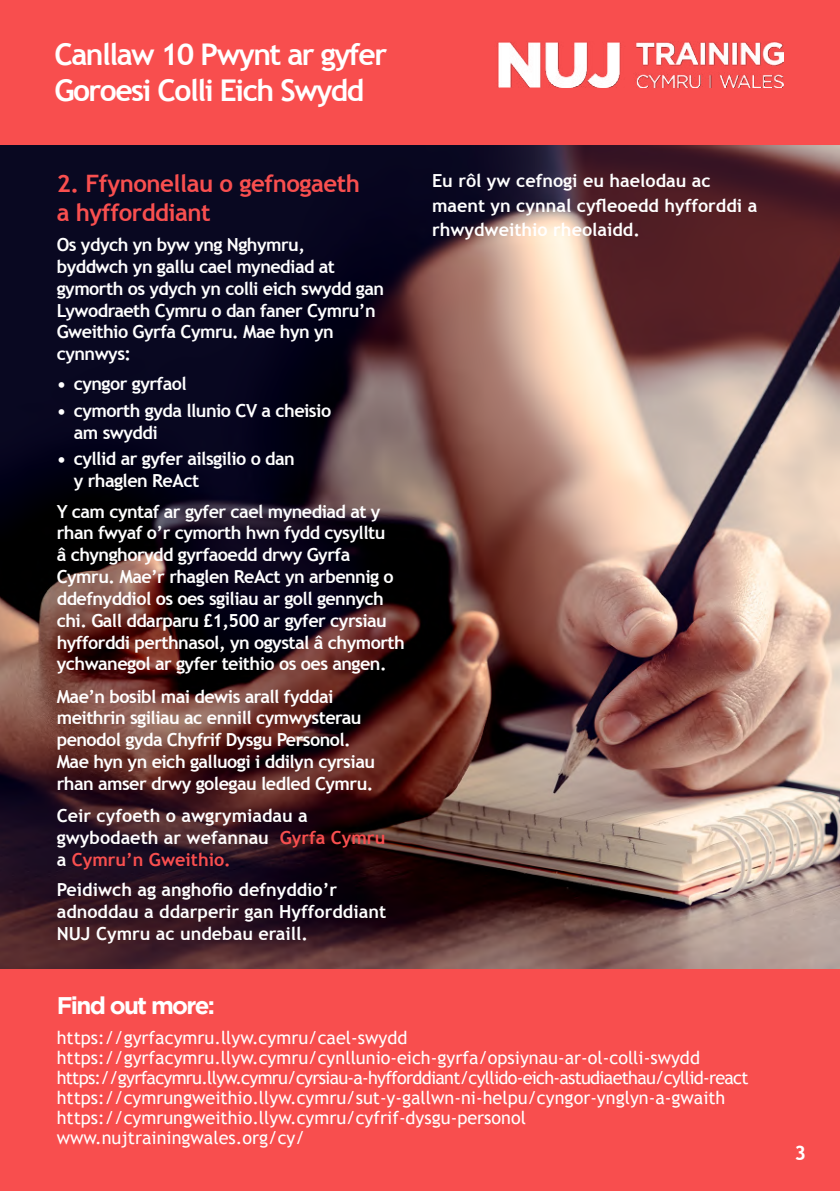
<style>
.page{position:relative;width:840px;height:1191px;background:#fff}
.page>*{position:absolute;margin:0;border:0;box-sizing:border-box;transform-origin:0 0}
.t1{font:700 30px/36px "Trebuchet MS";letter-spacing:-.05em;color:#fff}
.t2{font:700 24px/29px "Trebuchet MS";letter-spacing:-.02em;color:#f94f4f}
.t3{font:700 24px "Gotham";letter-spacing:-.07em;color:#fff}
.t4{font:700 20px "Trebuchet MS";color:#fff}
.t5{font:700 18px/21.8px "Trebuchet MS";letter-spacing:-.03em;color:#fff}
.t6{font:18px/20px "Trebuchet MS";color:#fff}
.t7{font:700 18px/21.8px "Trebuchet MS";color:#fff}
.s1{color:#f94f4f}
</style>
<div class="page">
<div style="left:0;top:968px;width:839px;height:223px;background:#f84e4e"></div>
<div style="left:0;top:0;width:839px;height:146px;background:#f84e4e"></div>
<img style="left:497px;top:41px;width:285px;height:47px">
<img style="left:0;top:146px;width:839px;height:822px">
<h1 class="t1" style="left:54px;top:36px;width:334px">Canllaw 10 Pwynt ar gyfer<br>Goroesi Colli Eich Swydd</h1>
<h2 class="t2" style="left:57px;top:169px;width:305px">2. Ffynonellau o gefnogaeth a hyfforddiant</h2>
<p class="t5" style="left:57px;top:234px;width:329px">Os ydych yn byw yng Nghymru,<br>byddwch yn gallu cael mynediad at gymorth os ydych yn colli eich swydd gan<br>Lywodraeth Cymru o dan faner Cymru’n<br>Gweithio Gyrfa Cymru. Mae hyn yn cynnwys:</p>
<p class="t5" style="left:57px;top:373px;width:131px">• cyngor gyrfaol</p>
<p class="t5" style="left:74px;top:399px;width:259px;text-indent:-17px">• cymorth gyda llunio CV a cheisio am swyddi</p>
<p class="t5" style="left:74px;top:447px;width:222px;text-indent:-17px">• cyllid ar gyfer ailsgilio o dan y rhaglen ReAct</p>
<p class="t5" style="left:57px;top:500px;width:349px">Y cam cyntaf ar gyfer cael mynediad at y rhan fwyaf o’r cymorth hwn fydd cysylltu<br>â chynghorydd gyrfaoedd drwy Gyrfa Cymru. Mae’r rhaglen ReAct yn arbennig o ddefnyddiol os oes sgiliau ar goll gennych chi. Gall ddarparu £1,500 ar gyfer cyrsiau hyfforddi perthnasol, yn ogystal â chymorth ychwanegol ar gyfer teithio os oes angen.</p>
<p class="t5" style="left:57px;top:685px;width:319px">Mae’n bosibl mai dewis arall fyddai meithrin sgiliau ac ennill cymwysterau penodol gyda Chyfrif Dysgu Personol.<br>Mae hyn yn eich galluogi i ddilyn cyrsiau rhan amser drwy golegau ledled Cymru.</p>
<p class="t7" style="left:57px;top:805px;width:330px">Ceir cyfoeth o awgrymiadau a gwybodaeth ar wefannau <span class="s1">Gyrfa Cymru </span>a <span class="s1">Cymru’n Gweithio.</span></p>
<p class="t7" style="left:57px;top:878px;width:331px">Peidiwch ag anghofio defnyddio’r adnoddau a ddarperir gan Hyfforddiant<br>NUJ Cymru ac undebau eraill.</p>
<p class="t7" style="left:432px;top:169px;width:326px;line-height:24.2px">Eu rôl yw cefnogi eu haelodau ac maent yn cynnal cyfleoedd hyfforddi a rhwydweithio rheolaidd.</p>
<h2 class="t3" style="left:57px;top:991px;width:160px">Find out more:</h2>
<p class="t6" style="left:57px;top:1027px;width:693px">https://gyrfacymru.llyw.cymru/cael-swydd https://gyrfacymru.llyw.cymru/cynllunio-eich-gyrfa/opsiynau-ar-ol-colli-swydd https://gyrfacymru.llyw.cymru/cyrsiau-a-hyfforddiant/cyllido-eich-astudiaethau/cyllid-react https://cymrungweithio.llyw.cymru/sut-y-gallwn-ni-helpu/cyngor-ynglyn-a-gwaith https://cymrungweithio.llyw.cymru/cyfrif-dysgu-personol www.nujtrainingwales.org/cy/</p>
<p class="t4" style="left:794px;top:1140px;width:13px">3</p>
</div>
